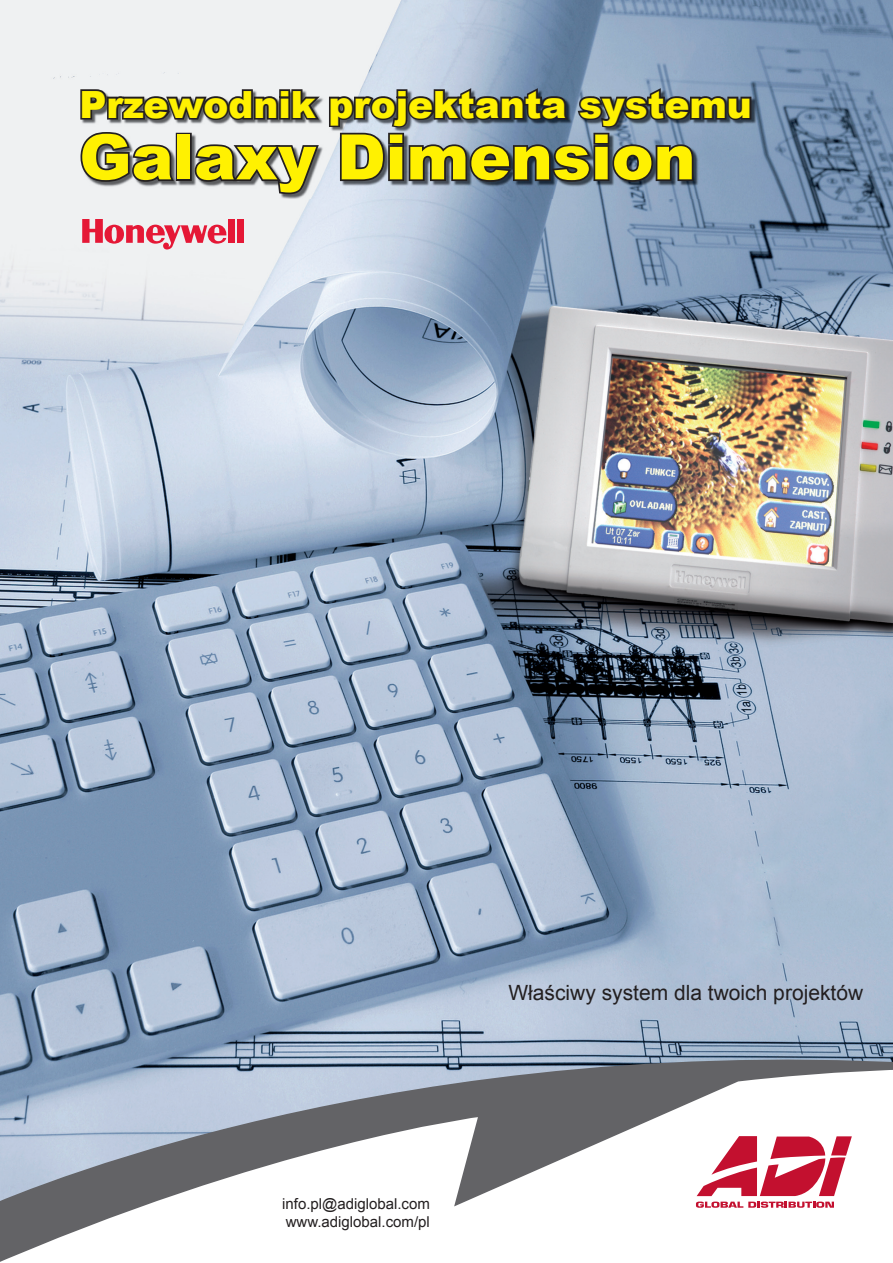
<style>
.page{position:relative;width:893px;height:1263px;background:#fff}
.page>*{position:absolute;margin:0;border:0;box-sizing:border-box;transform-origin:0 0}
.t1{font:900 62.7px "Arial";color:#fff101}
.t2{font:900 37.5px "Arial";color:#fff101}
.t3{font:21px "Arial";color:#231f20}
.t4{font:15px/18px "Arial";color:#231f20}
</style>
<div class="page">
<img style="left:0;top:0;width:893px;height:1033px">
<img style="left:81px;top:90px;width:675px;height:109px">
<svg style="left:79px;top:85px;width:674px;height:111px;background:#737a84"></svg>
<div style="left:228px;top:219px;width:7px;height:24px;background:#e51836"></div>
<div style="left:237px;top:219px;width:7px;height:24px;background:#e51836"></div>
<svg style="left:82px;top:219px;width:144px;height:30px"></svg>
<svg style="left:0;top:1033px;width:893px;height:229px"></svg>
<h2 class="t2" style="left:79px;top:77px;width:674px">Przewodnik projektanta systemu</h2>
<h1 class="t1" style="left:79px;top:111px;width:618px">Galaxy Dimension</h1>
<p class="t4" style="left:282px;top:1195px;width:149px">info.pl@adiglobal.com www.adiglobal.com/pl</p>
<h3 class="t3" style="left:508px;top:978px;width:356px">Właściwy system dla twoich projektów</h3>
</div>
